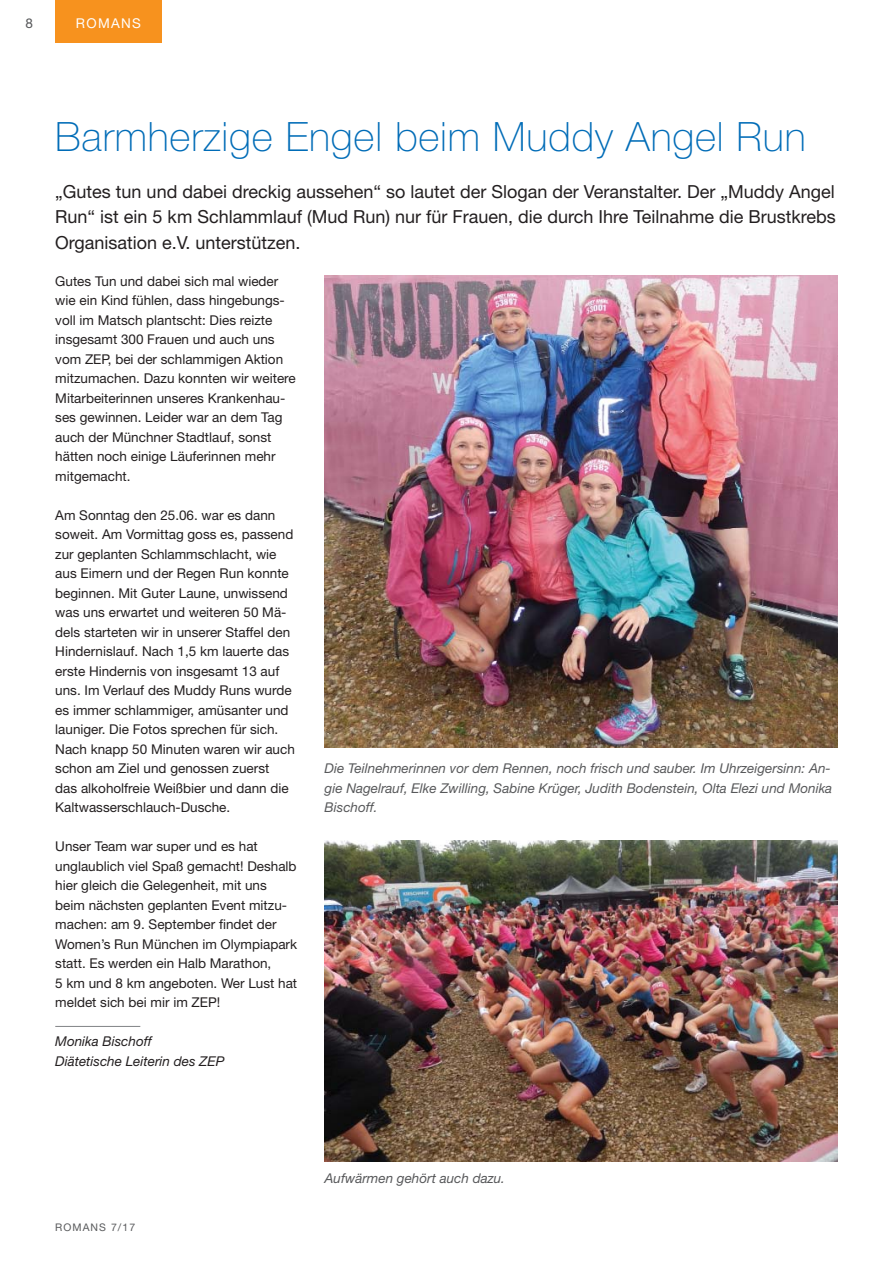
<style>
.page{position:relative;width:893px;height:1263px;background:#fff}
.page>*{position:absolute;margin:0;border:0;box-sizing:border-box;transform-origin:0 0}
.t1{font:100 40.5px "Helvetica Neue";letter-spacing:.02em;color:#006cb7}
.t2{font:18px/25.5px "Helvetica Neue";color:#231f20;text-align:justify}
.t3{font:13.5px/19.5px "Helvetica Neue";color:#231f20}
.t4{font:italic 13.5px/19.5px "Helvetica Neue";color:#58595b;text-align:justify}
.t5{font:italic 13.5px/19.5px "Helvetica Neue";color:#231f20}
.t6{font:13.5px "Helvetica Neue";letter-spacing:.1em;color:#fff}
.t7{font:13.5px "Helvetica Neue";color:#58595b}
.t8{font:10.5px "Helvetica Neue";letter-spacing:.1em;color:#58595b}
</style>
<div class="page">
<hr style="left:55px;top:1026px;width:85px;height:1px;background:#808285">
<img style="left:325px;top:275px;width:513px;height:472px">
<img style="left:325px;top:841px;width:513px;height:320px">
<div style="left:55px;top:0;width:107px;height:43px;background:#f7921e"></div>
<p class="t7" style="left:26px;top:18px;width:9px">8</p>
<p class="t6" style="left:76px;top:18px;width:67px">ROMANS</p>
<h1 class="t1" style="left:55px;top:122px;width:752px">Barmherzige Engel beim Muddy Angel Run</h1>
<h2 class="t2" style="left:55px;top:180px;width:782px">„Gutes tun und dabei dreckig aussehen“ so lautet der Slogan der Veranstalter. Der „Muddy Angel Run“ ist ein 5 km Schlammlauf (Mud Run) nur für Frauen, die durch Ihre Teilnahme die Brustkrebs Organisation e.V. unterstützen.</h2>
<p class="t3" style="left:55px;top:272px;width:242px">Gutes Tun und dabei sich mal wieder wie ein Kind fühlen, dass hingebungs&shy;voll im Matsch plantscht: Dies reizte insgesamt 300 Frauen und auch uns vom ZEP, bei der schlammigen Aktion mitzumachen. Dazu konnten wir weitere Mitarbeiterinnen unseres Krankenhau&shy;ses gewinnen. Leider war an dem Tag auch der Münchner Stadtlauf, sonst hätten noch einige Läuferinnen mehr mitgemacht.</p>
<p class="t3" style="left:55px;top:506px;width:241px">Am Sonntag den 25.06. war es dann soweit. Am Vormittag goss es, passend zur geplanten Schlammschlacht, wie aus Eimern und der Regen Run konnte beginnen. Mit Guter Laune, unwissend was uns erwartet und weiteren 50 Mä&shy;dels starteten wir in unserer Staffel den Hindernislauf. Nach 1,5 km lauerte das erste Hindernis von insgesamt 13 auf uns. Im Verlauf des Muddy Runs wurde es immer schlammiger, amüsanter und launiger. Die Fotos sprechen für sich.<br>Nach knapp 50 Minuten waren wir auch schon am Ziel und genossen zuerst<br>das alkoholfreie Weißbier und dann die Kaltwasserschlauch-Dusche.</p>
<p class="t3" style="left:55px;top:838px;width:243px">Unser Team war super und es hat unglaublich viel Spaß gemacht! Deshalb hier gleich die Gelegenheit, mit uns beim nächsten geplanten Event mitzu&shy;machen: am 9. September findet der Women’s Run München im Olympiapark statt. Es werden ein Halb Marathon,<br>5 km und 8 km angeboten. Wer Lust hat meldet sich bei mir im ZEP!</p>
<p class="t5" style="left:55px;top:1033px;width:171px">Monika Bischoff<br>Diätetische Leiterin des ZEP</p>
<p class="t4" style="left:325px;top:760px;width:509px">Die Teilnehmerinnen vor dem Rennen, noch frisch und sauber. Im Uhrzeigersinn: An&shy;gie Nagelrauf, Elke Zwilling, Sabine Krüger, Judith Bodenstein, Olta Elezi und Monika Bischoff.</p>
<p class="t8" style="left:55px;top:1223px;width:81px">ROMANS 7/17</p>
<p class="t4" style="left:325px;top:1169px;width:182px">Aufwärmen gehört auch dazu.</p>
</div>
